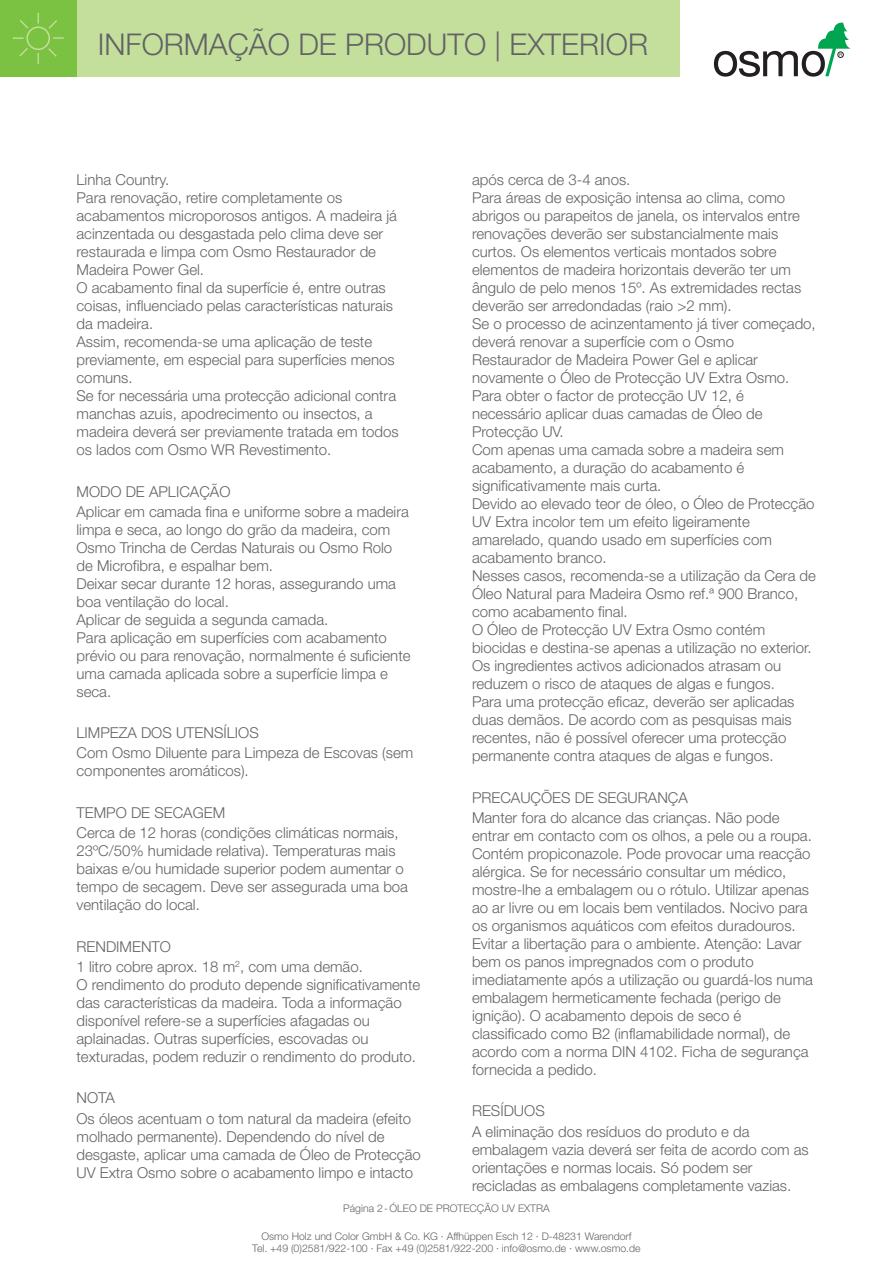
<style>
.page{position:relative;width:893px;height:1263px;background:#fff}
.page>*{position:absolute;margin:0;border:0;box-sizing:border-box;transform-origin:0 0}
.t1{font:300 30px "Helvetica Neue";color:#636366}
.t2{font:300 15px/18px "Helvetica Neue";color:#636366}
.t3{font:300 10.5px/12.6px "Helvetica Neue";color:#636366;text-align:center}
</style>
<div class="page">
<div style="left:77px;top:0;width:603px;height:77px;background:#c4df9b"></div>
<div style="left:0;top:0;width:77px;height:77px;background:#7bc142"></div>
<svg style="left:12px;top:12px;width:52px;height:52px"></svg>
<svg style="left:714px;top:23px;width:136px;height:54px"></svg>
<h1 class="t1" style="left:98px;top:26px;width:552px">INFORMAÇÃO DE PRODUTO | EXTERIOR</h1>
<p class="t2" style="left:77px;top:170px;width:324px">Linha Country.<br>Para renovação, retire completamente os acabamentos microporosos antigos. A madeira já acinzentada ou desgastada pelo clima deve ser restaurada e limpa com Osmo Restaurador de Madeira Power Gel.<br>O acabamento final da superfície é, entre outras coisas, influenciado pelas características naturais da madeira.<br>Assim, recomenda-se uma aplicação de teste previamente, em especial para superfícies menos comuns.<br>Se for necessária uma protecção adicional contra manchas azuis, apodrecimento ou insectos, a madeira deverá ser previamente tratada em todos os lados com Osmo WR Revestimento.</p>
<p class="t2" style="left:77px;top:481px;width:334px;line-height:20.1px">MODO DE APLICAÇÃO<br>Aplicar em camada fina e uniforme sobre a madeira</p>
<p class="t2" style="left:77px;top:520px;width:336px">limpa e seca, ao longo do grão da madeira, com Osmo Trincha de Cerdas Naturais ou Osmo Rolo de Microfibra, e espalhar bem.<br>Deixar secar durante 12 horas, assegurando uma boa ventilação do local.<br>Aplicar de seguida a segunda camada.<br>Para aplicação em superfícies com acabamento prévio ou para renovação, normalmente é suficiente uma camada aplicada sobre a superfície limpa e seca.</p>
<p class="t2" style="left:77px;top:723px;width:338px;line-height:20.1px">LIMPEZA DOS UTENSÍLIOS<br>Com Osmo Diluente para Limpeza de Escovas (sem</p>
<p class="t2" style="left:77px;top:762px;width:174px">componentes aromáticos).</p>
<p class="t2" style="left:77px;top:802px;width:324px;line-height:20.1px">TEMPO DE SECAGEM<br>Cerca de 12 horas (condições climáticas normais,</p>
<p class="t2" style="left:77px;top:841px;width:333px">23ºC/50% humidade relativa). Temperaturas mais baixas e/ou humidade superior podem aumentar o tempo de secagem. Deve ser assegurada uma boa ventilação do local.</p>
<p class="t2" style="left:77px;top:936px;width:288px;line-height:20.1px">RENDIMENTO<br>1 litro cobre aprox. 18 m<sup>2</sup>, com uma demão.</p>
<p class="t2" style="left:77px;top:975px;width:345px">O rendimento do produto depende significativamente das características da madeira. Toda a informação disponível refere-se a superfícies afagadas ou aplainadas. Outras superfícies, escovadas ou texturadas, podem reduzir o rendimento do produto.</p>
<p class="t2" style="left:77px;top:1088px;width:336px;line-height:20.1px">NOTA<br>Os óleos acentuam o tom natural da madeira (efeito</p>
<p class="t2" style="left:77px;top:1127px;width:346px">molhado permanente). Dependendo do nível de desgaste, aplicar uma camada de Óleo de Protecção<br>UV Extra Osmo sobre o acabamento limpo e intacto</p>
<p class="t2" style="left:472px;top:170px;width:346px">após cerca de 3-4 anos.<br>Para áreas de exposição intensa ao clima, como abrigos ou parapeitos de janela, os intervalos entre renovações deverão ser substancialmente mais curtos. Os elementos verticais montados sobre elementos de madeira horizontais deverão ter um ângulo de pelo menos 15º. As extremidades rectas deverão ser arredondadas (raio &gt;2 mm).<br>Se o processo de acinzentamento já tiver começado, deverá renovar a superfície com o Osmo Restaurador de Madeira Power Gel e aplicar novamente o Óleo de Protecção UV Extra Osmo.<br>Para obter o factor de protecção UV 12, é necessário aplicar duas camadas de Óleo de Protecção UV.<br>Com apenas uma camada sobre a madeira sem acabamento, a duração do acabamento é significativamente mais curta.<br>Devido ao elevado teor de óleo, o Óleo de Protecção UV Extra incolor tem um efeito ligeiramente amarelado, quando usado em superfícies com acabamento branco.<br>Nesses casos, recomenda-se a utilização da Cera de Óleo Natural para Madeira Osmo ref.ª 900 Branco, como acabamento final.<br>O Óleo de Protecção UV Extra Osmo contém biocidas e destina-se apenas a utilização no exterior.<br>Os ingredientes activos adicionados atrasam ou reduzem o risco de ataques de algas e fungos.<br>Para uma protecção eficaz, deverão ser aplicadas duas demãos. De acordo com as pesquisas mais recentes, não é possível oferecer uma protecção permanente contra ataques de algas e fungos.</p>
<p class="t2" style="left:472px;top:787px;width:309px;line-height:20.1px">PRECAUÇÕES DE SEGURANÇA<br>Manter fora do alcance das crianças. Não pode</p>
<p class="t2" style="left:472px;top:826px;width:342px">entrar em contacto com os olhos, a pele ou a roupa.<br>Contém propiconazole. Pode provocar uma reacção alérgica. Se for necessário consultar um médico, mostre-lhe a embalagem ou o rótulo. Utilizar apenas ao ar livre ou em locais bem ventilados. Nocivo para os organismos aquáticos com efeitos duradouros.<br>Evitar a libertação para o ambiente. Atenção: Lavar bem os panos impregnados com o produto imediatamente após a utilização ou guardá-los numa embalagem hermeticamente fechada (perigo de ignição). O acabamento depois de seco é classificado como B2 (inflamabilidade normal), de acordo com a norma DIN 4102. Ficha de segurança fornecida a pedido.</p>
<p class="t2" style="left:472px;top:1101px;width:279px;line-height:20.1px">RESÍDUOS<br>A eliminação dos resíduos do produto e da</p>
<p class="t2" style="left:472px;top:1140px;width:338px">embalagem vazia deverá ser feita de acordo com as orientações e normas locais. Só podem ser recicladas as embalagens completamente vazias.</p>
<p class="t3" style="left:343px;top:1202px;width:208px">Página 2-ÓLEO DE PROTECÇÃO UV EXTRA</p>
<p class="t3" style="left:252px;top:1229px;width:390px">Osmo Holz und Color GmbH &amp; Co. KG · Affhüppen Esch 12 · D-48231 Warendorf<br>Tel. +49 (0)2581/922-100 · Fax +49 (0)2581/922-200 · info@osmo.de · www.osmo.de</p>
</div>
